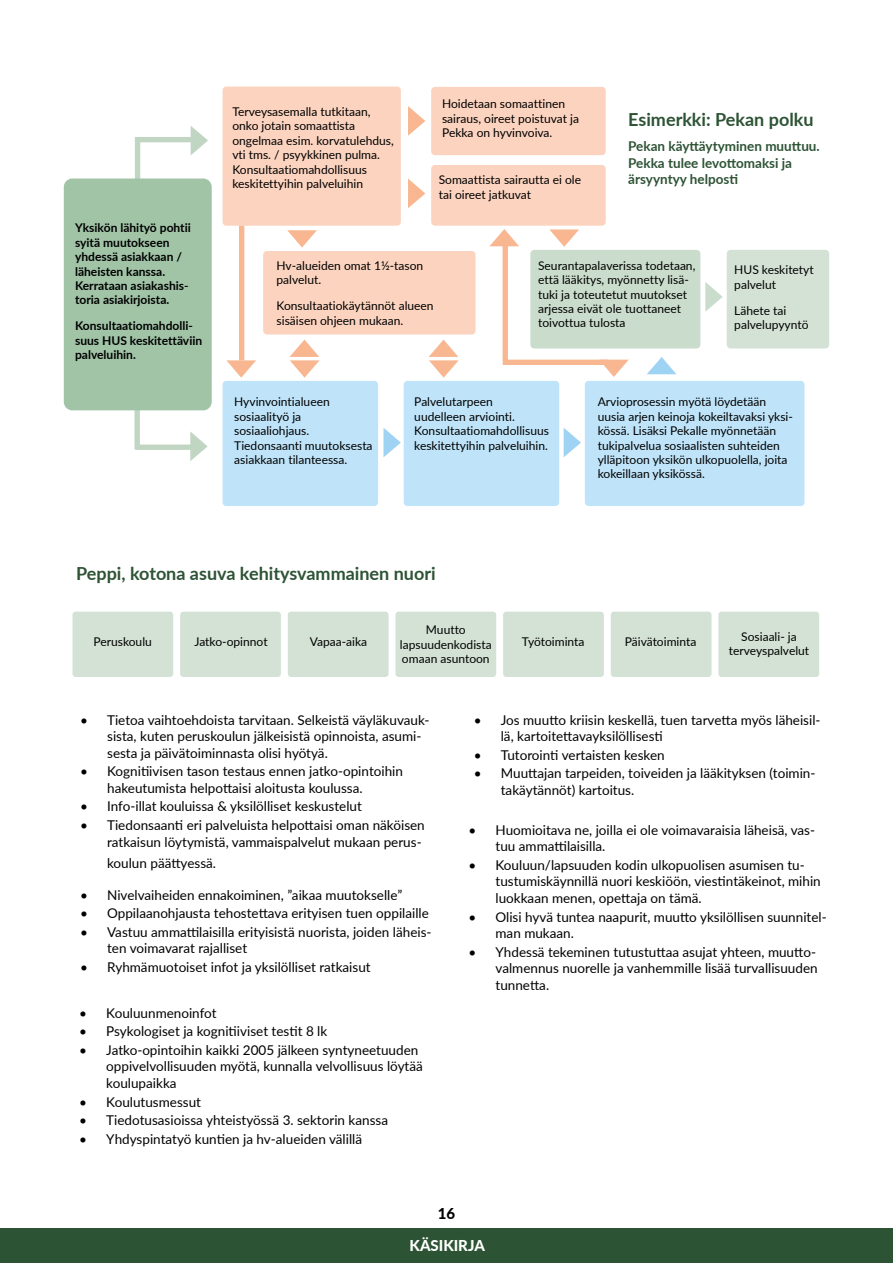
<style>
.page{position:relative;width:893px;height:1263px;background:#fff}
.page>*{position:absolute;margin:0;border:0;box-sizing:border-box;transform-origin:0 0}
.Kuvateksti{font:700 18px "Lato";color:#2d5335}
.t1{font:800 15px "Lato";color:#fff}
.t2{font:800 15px "Lato";color:#000}
.t3{font:13.5px/16.5px "Lato";color:#000}
.Kuvateksti-2{font:700 13.5px/16.5px "Lato";color:#2d5335}
.Leipäteksti__P{font:12px/14.4px "Lato";color:#000}
.Leipäteksti__P-2{font:700 12px/14.4px "Lato";color:#000}
</style>
<div class="page">
<div style="left:0;top:1229px;width:893px;height:34px;background:#2d5335"></div>
<div style="left:223px;top:381px;width:155px;height:125px;background:#bfe4f9;border-radius:4px"></div>
<div style="left:404px;top:381px;width:155px;height:125px;background:#bfe4f9;border-radius:4px"></div>
<div style="left:585px;top:381px;width:219px;height:125px;background:#bfe4f9;border-radius:4px"></div>
<div style="left:727px;top:250px;width:102px;height:98px;background:#d3e2d4;border-radius:4px"></div>
<div style="left:223px;top:87px;width:178px;height:139px;background:#fbd3bf;border-radius:4px"></div>
<div style="left:263px;top:251px;width:213px;height:83px;background:#fbd3bf;border-radius:4px"></div>
<div style="left:431px;top:87px;width:175px;height:68px;background:#fbd3bf;border-radius:4px"></div>
<div style="left:431px;top:165px;width:175px;height:61px;background:#fbd3bf;border-radius:4px"></div>
<div style="left:239px;top:226px;width:5px;height:134px;background:#f8b791"></div>
<div style="left:530px;top:250px;width:170px;height:98px;background:#cadccb;border-radius:4px"></div>
<div style="left:134px;top:390px;width:6px;height:59px;background:#c0d6c2"></div>
<svg style="left:408px;top:106px;width:17px;height:30px"></svg>
<svg style="left:408px;top:178px;width:17px;height:30px"></svg>
<svg style="left:287px;top:230px;width:30px;height:18px"></svg>
<svg style="left:705px;top:282px;width:18px;height:30px"></svg>
<svg style="left:383px;top:428px;width:18px;height:29px"></svg>
<svg style="left:564px;top:428px;width:17px;height:29px"></svg>
<svg style="left:290px;top:340px;width:30px;height:38px"></svg>
<svg style="left:429px;top:340px;width:30px;height:38px"></svg>
<svg style="left:226px;top:360px;width:30px;height:18px"></svg>
<div style="left:135px;top:444px;width:60px;height:6px;background:#c0d6c2"></div>
<svg style="left:190px;top:431px;width:18px;height:30px"></svg>
<div style="left:135px;top:141px;width:5px;height:59px;background:#c0d6c2"></div>
<div style="left:135px;top:137px;width:61px;height:5px;background:#c0d6c2"></div>
<svg style="left:191px;top:126px;width:17px;height:29px"></svg>
<svg style="left:647px;top:357px;width:29px;height:17px"></svg>
<svg style="left:549px;top:229px;width:30px;height:18px"></svg>
<div style="left:503px;top:239px;width:5px;height:122px;background:#f8b791"></div>
<div style="left:503px;top:360px;width:105px;height:5px;background:#f8b791"></div>
<svg style="left:604px;top:360px;width:25px;height:17px"></svg>
<svg style="left:490px;top:229px;width:29px;height:17px"></svg>
<div style="left:72px;top:612px;width:101px;height:65px;background:#d3e2d4;border-radius:3px"></div>
<div style="left:180px;top:612px;width:101px;height:65px;background:#d3e2d4;border-radius:3px"></div>
<div style="left:288px;top:612px;width:101px;height:65px;background:#d3e2d4;border-radius:3px"></div>
<div style="left:395px;top:612px;width:101px;height:65px;background:#d3e2d4;border-radius:3px"></div>
<div style="left:503px;top:612px;width:101px;height:65px;background:#d3e2d4;border-radius:3px"></div>
<div style="left:611px;top:612px;width:100px;height:65px;background:#d3e2d4;border-radius:3px"></div>
<div style="left:718px;top:612px;width:101px;height:65px;background:#d3e2d4;border-radius:3px"></div>
<div style="left:64px;top:178px;width:148px;height:232px;background:#a1c4a7;border-radius:9px"></div>
<p class="Leipäteksti__P-2" style="left:75px;top:220px;width:117px">Yksikön lähityö pohtii syitä muutokseen yhdessä asiakkaan / läheisten kanssa.<br>Kerrataan asiakashis&shy;toria asiakirjoista.</p>
<p class="Leipäteksti__P-2" style="left:75px;top:318px;width:129px">Konsultaatiomahdolli&shy;suus HUS keskitettäviin palveluihin.</p>
<p class="Leipäteksti__P" style="left:232px;top:104px;width:163px">Terveysasemalla tutkitaan, onko jotain somaattista ongelmaa esim. korvatulehdus, vti tms. / psyykkinen pulma.<br>Konsultaatiomahdollisuus keskitettyihin palveluihin</p>
<p class="Leipäteksti__P" style="left:442px;top:96px;width:138px">Hoidetaan somaattinen sairaus, oireet poistuvat ja<br>Pekka on hyvinvoiva.</p>
<p class="Leipäteksti__P" style="left:439px;top:172px;width:144px">Somaattista sairautta ei ole tai oireet jatkuvat</p>
<p class="Kuvateksti" style="left:628px;top:106px;width:187px">Esimerkki: Pekan polku</p>
<p class="Kuvateksti-2" style="left:628px;top:137px;width:193px">Pekan käyttäytyminen muuttuu.<br>Pekka tulee levottomaksi ja ärsyyntyy helposti</p>
<p class="Leipäteksti__P" style="left:277px;top:258px;width:148px">Hv-alueiden omat 1½-tason palvelut.</p>
<p class="Leipäteksti__P" style="left:277px;top:298px;width:159px">Konsultaatiokäytännöt alueen sisäisen ohjeen mukaan.</p>
<p class="Leipäteksti__P" style="left:538px;top:258px;width:159px">Seurantapalaverissa todetaan, että lääkitys, myönnetty lisä&shy;tuki ja toteutetut muutokset arjessa eivät ole tuottaneet toivottua tulosta</p>
<p class="Leipäteksti__P" style="left:734px;top:262px;width:81px">HUS keskitetyt palvelut</p>
<p class="Leipäteksti__P" style="left:734px;top:302px;width:76px">Lähete tai palvelupyyntö</p>
<p class="Leipäteksti__P" style="left:234px;top:394px;width:97px">Hyvinvointialueen</p>
<p class="Leipäteksti__P" style="left:234px;top:409px;width:68px">sosiaalityö ja</p>
<p class="Leipäteksti__P" style="left:234px;top:423px;width:77px">sosiaaliohjaus.</p>
<p class="Leipäteksti__P" style="left:234px;top:437px;width:140px">Tiedonsaanti muutoksesta asiakkaan tilanteessa.</p>
<p class="Leipäteksti__P" style="left:414px;top:394px;width:80px">Palvelutarpeen</p>
<p class="Leipäteksti__P" style="left:414px;top:409px;width:102px">uudelleen arviointi.</p>
<p class="Leipäteksti__P" style="left:414px;top:423px;width:136px">Konsultaatiomahdollisuus keskitettyihin palveluihin.</p>
<p class="Leipäteksti__P" style="left:598px;top:394px;width:197px">Arvioprosessin myötä löydetään uusia arjen keinoja kokeiltavaksi yksi&shy;kössä. Lisäksi Pekalle myönnetään tukipalvelua sosiaalisten suhteiden ylläpitoon yksikön ulkopuolella, joita kokeillaan yksikössä.</p>
<p class="Kuvateksti" style="left:76px;top:560px;width:361px">Peppi, kotona asuva kehitysvammainen nuori</p>
<p class="Leipäteksti__P" style="left:93px;top:634px;width:60px">Peruskoulu</p>
<p class="Leipäteksti__P" style="left:195px;top:634px;width:75px">Jatko-opinnot</p>
<p class="Leipäteksti__P" style="left:310px;top:634px;width:59px">Vapaa-aika</p>
<p class="Leipäteksti__P" style="left:426px;top:622px;width:41px">Muutto</p>
<p class="Leipäteksti__P" style="left:400px;top:637px;width:93px">lapsuudenkodista</p>
<p class="Leipäteksti__P" style="left:402px;top:651px;width:89px">omaan asuntoon</p>
<p class="Leipäteksti__P" style="left:522px;top:634px;width:64px">Työtoiminta</p>
<p class="Leipäteksti__P" style="left:625px;top:634px;width:73px">Päivätoiminta</p>
<p class="Leipäteksti__P" style="left:741px;top:629px;width:57px">Sosiaali- ja</p>
<p class="Leipäteksti__P" style="left:729px;top:643px;width:82px">terveyspalvelut</p>
<p class="t3" style="left:107px;top:711px;width:324px;text-indent:-27px">• Tietoa vaihtoehdoista tarvitaan. Selkeistä väyläkuvauk&shy;sista, kuten peruskoulun jälkeisistä opinnoista, asumi&shy;sesta ja päivätoiminnasta olisi hyötyä.</p>
<p class="t3" style="left:107px;top:762px;width:297px;text-indent:-27px">• Kognitiivisen tason testaus ennen jatko-opintoihin hakeutumista helpottaisi aloitusta koulussa.</p>
<p class="t3" style="left:80px;top:798px;width:283px">• Info-illat kouluissa &amp; yksilölliset keskustelut</p>
<p class="t3" style="left:80px;top:816px;width:346px;text-align:right">• Tiedonsaanti eri palveluista helpottaisi oman näköisen ratkaisun löytymistä, vammaispalvelut mukaan perus-</p>
<p class="t3" style="left:107px;top:854px;width:110px">koulun päättyessä.</p>
<p class="t3" style="left:80px;top:886px;width:324px">• Nivelvaiheiden ennakoiminen, ”aikaa muutokselle”</p>
<p class="t3" style="left:80px;top:904px;width:350px">• Oppilaanohjausta tehostettava erityisen tuen oppilaille</p>
<p class="t3" style="left:107px;top:923px;width:326px;text-indent:-27px">• Vastuu ammattilaisilla erityisistä nuorista, joiden läheis&shy;ten voimavarat rajalliset</p>
<p class="t3" style="left:80px;top:958px;width:292px">• Ryhmämuotoiset infot ja yksilölliset ratkaisut</p>
<p class="t3" style="left:79px;top:1004px;width:139px">• Kouluunmenoinfot</p>
<p class="t3" style="left:79px;top:1022px;width:250px">• Psykologiset ja kognitiiviset testit 8 lk</p>
<p class="t3" style="left:106px;top:1041px;width:318px;text-indent:-27px">• Jatko-opintoihin kaikki 2005 jälkeen syntyneetuuden oppivelvollisuuden myötä, kunnalla velvollisuus löytää koulupaikka</p>
<p class="t3" style="left:79px;top:1093px;width:123px">• Koulutusmessut</p>
<p class="t3" style="left:79px;top:1111px;width:310px">• Tiedotusasioissa yhteistyössä 3. sektorin kanssa</p>
<p class="t3" style="left:79px;top:1130px;width:284px">• Yhdyspintatyö kuntien ja hv-alueiden välillä</p>
<p class="t3" style="left:501px;top:711px;width:321px;text-indent:-27px">• Jos muutto kriisin keskellä, tuen tarvetta myös läheisil&shy;lä, kartoitettavayksilöllisesti</p>
<p class="t3" style="left:474px;top:746px;width:192px">• Tutorointi vertaisten kesken</p>
<p class="t3" style="left:501px;top:765px;width:316px;text-indent:-27px">• Muuttajan tarpeiden, toiveiden ja lääkityksen (toimin&shy;takäytännöt) kartoitus.</p>
<p class="t3" style="left:496px;top:821px;width:321px;text-indent:-27px">• Huomioitava ne, joilla ei ole voimavaraisia läheisä, vas&shy;tuu ammattilaisilla.</p>
<p class="t3" style="left:496px;top:856px;width:327px;text-indent:-27px">• Kouluun/lapsuuden kodin ulkopuolisen asumisen tu&shy;tustumiskäynnillä nuori keskiöön, viestintäkeinot, mihin luokkaan menen, opettaja on tämä.</p>
<p class="t3" style="left:496px;top:908px;width:333px;text-indent:-27px">• Olisi hyvä tuntea naapurit, muutto yksilöllisen suunnitel&shy;man mukaan.</p>
<p class="t3" style="left:496px;top:943px;width:324px;text-indent:-27px">• Yhdessä tekeminen tutustuttaa asujat yhteen, muutto&shy;valmennus nuorelle ja vanhemmille lisää turvallisuuden tunnetta.</p>
<p class="t2" style="left:438px;top:1202px;width:19px">16</p>
<p class="t1" style="left:410px;top:1234px;width:77px">KÄSIKIRJA</p>
</div>
